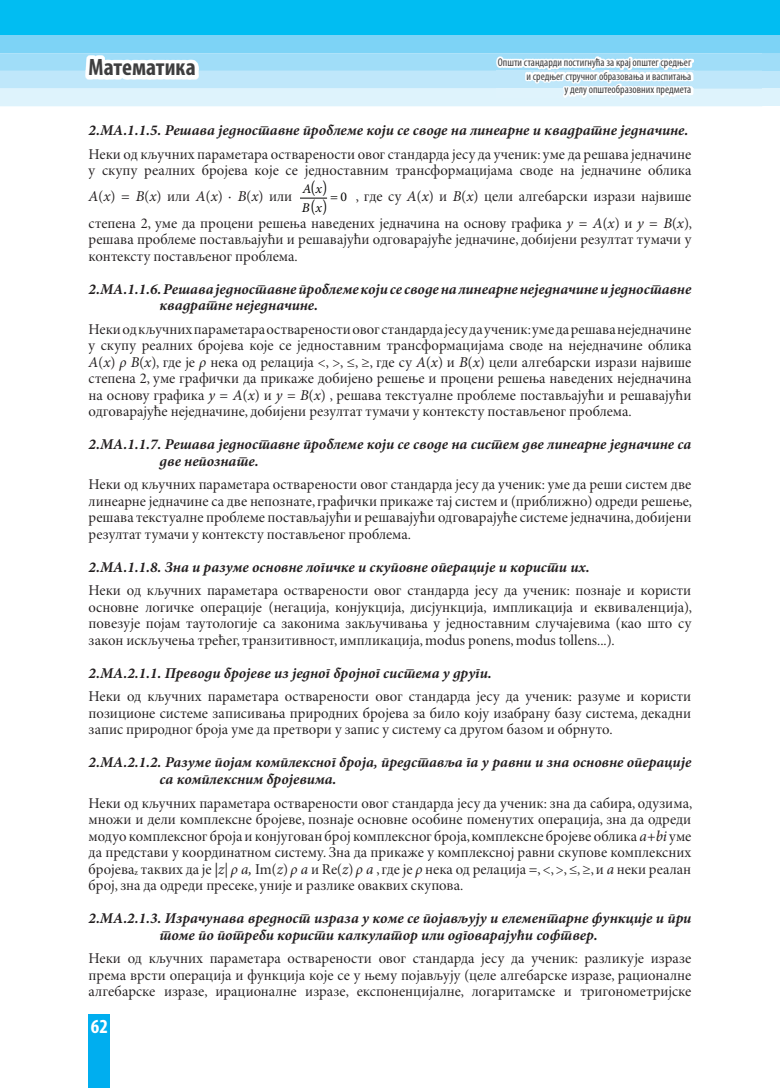
<style>
.page{position:relative;width:780px;height:1088px;background:#fff}
.page>*{position:absolute;margin:0;border:0;box-sizing:border-box;transform-origin:0 0}
.t1{font:700 condensed 23.75px "Myriad Pro";color:#3e3e3f}
.t2{font:700 condensed 20px "Myriad Pro";color:#fff}
.t3{font:17.88px/19.1px "Minion Pro";color:#050504;scale:.76 1}
.t4{font:15px/16.5px "Minion Pro Subh";color:#231f20;text-align:justify}
.t5{font:italic 700 15px/16.5px "Minion Pro";color:#231f20}
.t6{font:italic 13.38px "Minion Pro";color:#050504}
.t7{font:13.38px "Minion Pro";color:#050504}
.t8{font:condensed 11.25px/13.5px "Myriad Pro";color:#3e3e3f;text-align:right}
.s1{font-family:"Minion Pro";font-style:italic}
.s2{font-family:"Minion Pro"}
</style>
<div class="page">
<div style="left:762px;top:0;width:18px;height:35px;background:#01bdf2"></div>
<div style="left:0;top:0;width:762px;height:35px;background:#01bdf2"></div>
<div style="left:762px;top:35px;width:18px;height:18px;background:#7dd3f6"></div>
<div style="left:0;top:35px;width:762px;height:18px;background:#7dd3f6"></div>
<div style="left:762px;top:53px;width:18px;height:18px;background:#a0ddf8"></div>
<div style="left:762px;top:71px;width:18px;height:18px;background:#bfe7fa"></div>
<div style="left:762px;top:89px;width:18px;height:17px;background:#def3fc"></div>
<svg style="left:0;top:53px;width:762px;height:53px;background:#c2e8fa"></svg>
<img style="left:86px;top:56px;width:112px;height:23px">
<img style="left:496px;top:56px;width:197px;height:41px">
<div style="left:89px;top:1014px;width:21px;height:74px;background:#00aeef"></div>
<svg style="left:300px;top:198px;width:26px;height:1px"></svg>
<h1 class="t1" style="left:89px;top:53px;width:109px">Математика</h1>
<p class="t8" style="left:498px;top:55px;width:195px">Општи стандарди постигнућа за крај општег средњег и средњег стручног образовања и васпитања<br>у делу општеобразовних предмета</p>
<p class="t5" style="left:89px;top:122px;width:601px">2.МА.1.1.5. Решава једноставне проблеме који се своде на линеарне и квадратне једначине.</p>
<p class="t4" style="left:89px;top:146px;width:604px">Неки од кључних параметара остварености овог стандарда јесу да ученик: уме да решава једначине у скупу реалних бројева које се једноставним трансформацијама своде на једначине облика</p>
<p class="t4" style="left:89px;top:189px;width:205px"><span class="s1">A</span>(<span class="s1">x</span>) <span class="s2">=</span> <span class="s1">B</span>(<span class="s1">x</span>) или <span class="s1">A</span>(<span class="s1">x</span>) <span class="s2">·</span> <span class="s1">B</span>(<span class="s1">x</span>) или</p>
<p class="t3" style="left:310px;top:178px;width:23px">( ) ( )</p>
<p class="t6" style="left:302px;top:179px;width:21px">A x</p>
<p class="t4" style="left:89px;top:184px;width:605px;line-height:26.2px;text-align:right">, где су <span class="s1">A</span>(<span class="s1">x</span>) и <span class="s1">B</span>(<span class="s1">x</span>) цели алгебарски изрази највише<br>степена 2, уме да процени решења наведених једначина на основу графика <span class="s1">y</span> <span class="s2">=</span> <span class="s1">A</span>(<span class="s1">x</span>) и <span class="s1">y</span> <span class="s2">=</span> <span class="s1">B</span>(<span class="s1">x</span>),</p>
<p class="t4" style="left:89px;top:231px;width:604px">решава проблеме постављајући и решавајући одговарајуће једначине, добијени резултат тумачи у контексту постављеног проблема.</p>
<p class="t5" style="left:159px;top:280px;width:533px;text-indent:-71px">2.МА.1.1.6. Решава једноставне проблеме који се своде на линеарне неједначине и једноставне квадратне неједначине.</p>
<p class="t4" style="left:89px;top:321px;width:604px">Неки од кључних параметара остварености овог стандарда јесу да ученик: уме да решава неједначине у скупу реалних бројева које се једноставним трансформацијама своде на неједначине облика <span class="s1">A</span>(<span class="s1">x</span>) <span class="s1">ρ B</span>(<span class="s1">x</span>), где је <span class="s1">ρ</span> нека од релација &lt;, &gt;, ≤, ≥, где су <span class="s1">A</span>(<span class="s1">x</span>) и <span class="s1">B</span>(<span class="s1">x</span>) цели алгебарски изрази највише степена 2, уме графички да прикаже добијено решење и процени решења наведених неједначина на основу графика <span class="s1">y</span> <span class="s2">=</span> <span class="s1">A</span>(<span class="s1">x</span>) и <span class="s1">y</span> <span class="s2">=</span> <span class="s1">B</span>(<span class="s1">x</span>) , решава текстуалне проблеме постављајући и решавајући одговарајуће неједначине, добијени резултат тумачи у контексту постављеног проблема.</p>
<p class="t5" style="left:159px;top:436px;width:533px;text-indent:-71px">2.МА.1.1.7. Решава једноставне проблеме који се своде на систем две линеарне једначине са две непознате.</p>
<p class="t4" style="left:89px;top:477px;width:605px">Неки од кључних параметара остварености овог стандарда јесу да ученик: уме да реши систем две линеарне једначине са две непознате, графички прикаже тај систем и (приближно) одреди решење, решава текстуалне проблеме постављајући и решавајући одговарајуће системе једначина, добијени резултат тумачи у контексту постављеног проблема.</p>
<p class="t5" style="left:89px;top:558px;width:502px">2.МА.1.1.8. Зна и разуме основне логичке и скуповне операције и користи их.</p>
<p class="t4" style="left:89px;top:583px;width:605px">Неки од кључних параметара остварености овог стандарда јесу да ученик: познаје и користи основне логичке операције (негација, конјукција, дисјункција, импликација и еквиваленција), повезује појам таутологије са законима закључивања у једноставним случајевима (као што су закон искључења трећег, транзитивност, импликација, modus ponens, modus tollens...).</p>
<p class="t5" style="left:89px;top:664px;width:404px">2.МА.2.1.1. Преводи бројеве из једног бројног система у други.</p>
<p class="t4" style="left:89px;top:689px;width:604px">Неки од кључних параметара остварености овог стандарда јесу да ученик: разуме и користи позиционе системе записивања природних бројева за било коју изабрану базу система, декадни запис природног броја уме да претвори у запис у систему са другом базом и обрнуто.</p>
<p class="t5" style="left:159px;top:754px;width:533px;text-indent:-71px">2.МА.2.1.2. Разуме појам комплексног броја, представља га у равни и зна основне операције са комплексним бројевима.</p>
<p class="t4" style="left:89px;top:795px;width:605px">Неки од кључних параметара остварености овог стандарда јесу да ученик: зна да сабира, одузима, множи и дели комплексне бројеве, познаје основне особине поменутих операција, зна да одреди модуо комплексног броја и конјугован број комплексног броја, комплексне бројеве облика <span class="s1">a+bi</span> уме да представи у координатном систему. Зна да прикаже у комплексној равни скупове комплексних бројева<sub>z</sub> таквих да је <span class="s1">|z</span>| <span class="s1">ρ a,</span> Im(<span class="s1">z</span>) <span class="s1">ρ a</span> и Re(<span class="s1">z</span>) <span class="s1">ρ a</span> , где је <span class="s1">ρ</span> нека од релација <span class="s2">=</span>, &lt;, &gt;, ≤, ≥, и <span class="s1">a</span> неки реалан број, зна да одреди пресеке, уније и разлике оваквих скупова.</p>
<p class="t5" style="left:159px;top:910px;width:533px;text-indent:-71px">2.МА.2.1.3. Израчунава вредност израза у коме се појављују и елементарне функције и при томе по потреби користи калкулатор или одговарајући софтвер.</p>
<p class="t4" style="left:89px;top:950px;width:604px">Неки од кључних параметара остварености овог стандарда јесу да ученик: разликује изразе према врсти операција и функција које се у њему појављују (целе алгебарске изразе, рационалне алгебарске изразе, ирационалне изразе, експоненцијалне, логаритамске и тригонометријске</p>
<p class="t7" style="left:330px;top:188px;width:19px">=0</p>
<p class="t6" style="left:302px;top:199px;width:22px">B x</p>
<h2 class="t2" style="left:91px;top:1014px;width:19px">62</h2>
</div>
